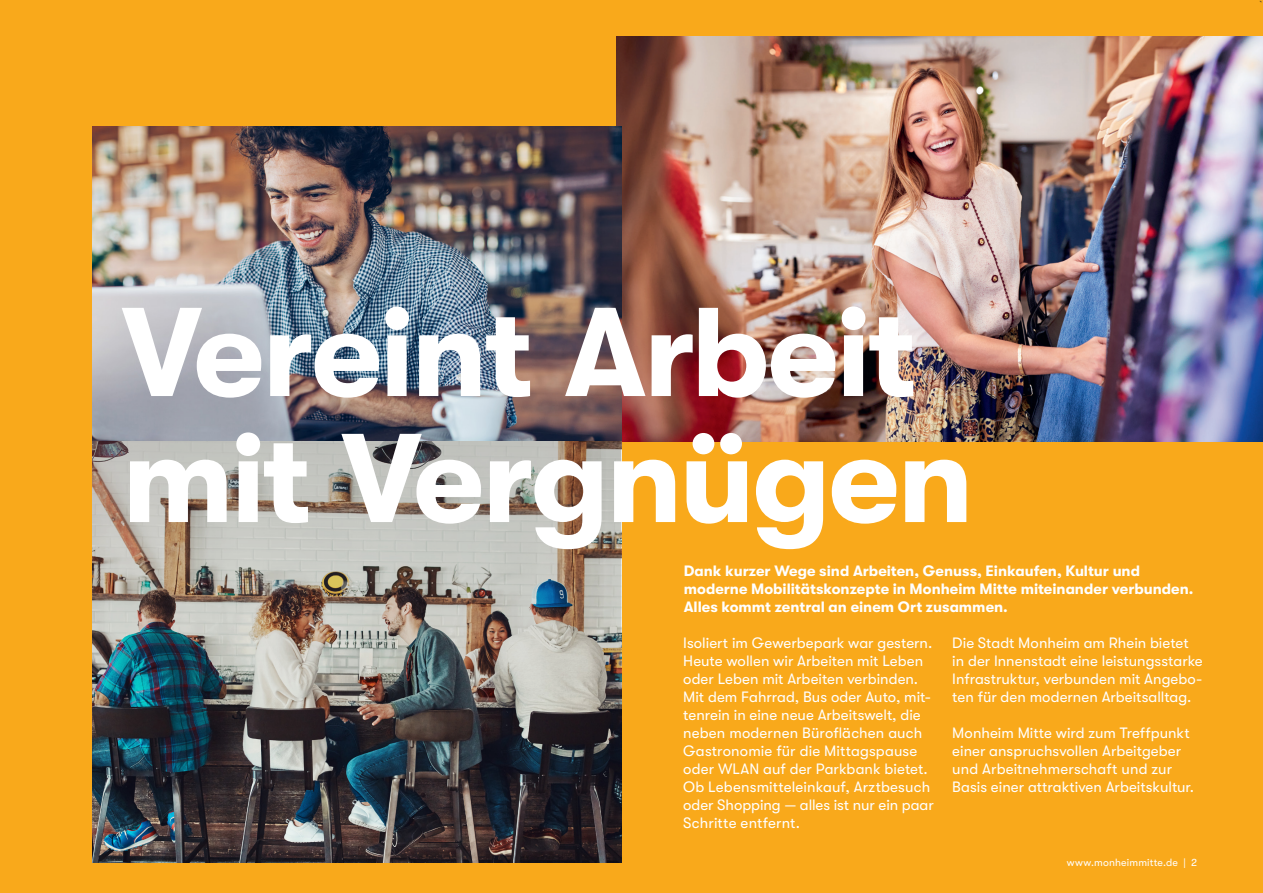
<style>
.page{position:relative;width:1263px;height:893px;background:#f9a91b}
.page>*{position:absolute;margin:0;border:0;box-sizing:border-box;transform-origin:0 0}
.t1{font:700 126px/126px "GT Walsheim";letter-spacing:-.025em;color:#fff}
.Fließtext{font:15px/18px "GT Walsheim";letter-spacing:.005em;color:#fff}
.Headline_Fließtext{font:700 15px/18px "GT Walsheim";color:#fff}
.t2{font:10.5px "GT Walsheim";letter-spacing:.015em;color:#fff}
</style>
<div class="page">
<img style="left:617px;top:36px;width:646px;height:406px">
<img style="left:93px;top:126px;width:528px;height:316px">
<img style="left:93px;top:442px;width:528px;height:420px">
<p class="t1" style="left:122px;top:290px;width:853px">Vereint Arbeit mit Vergnügen</p>
<p class="Headline_Fließtext" style="left:684px;top:562px;width:511px">Dank kurzer Wege sind Arbeiten, Genuss, Einkaufen, Kultur und moderne Mobilitätskonzepte in Monheim Mitte miteinander verbunden.<br>Alles kommt zentral an einem Ort zusammen.</p>
<p class="Fließtext" style="left:683px;top:634px;width:252px">Isoliert im Gewerbepark war gestern.<br>Heute wollen wir Arbeiten mit Leben oder Leben mit Arbeiten verbinden.<br>Mit dem Fahrrad, Bus oder Auto, mit&shy;tenrein in eine neue Arbeitswelt, die neben modernen Büroflächen auch Gastronomie für die Mittagspause oder WLAN auf der Parkbank bietet.<br>Ob Lebensmitteleinkauf, Arztbesuch oder Shopping — alles ist nur ein paar Schritte entfernt.</p>
<p class="Fließtext" style="left:952px;top:634px;width:252px">Die Stadt Monheim am Rhein bietet in der Innenstadt eine leistungsstarke Infrastruktur, verbunden mit Angebo&shy;ten für den modernen Arbeitsalltag.</p>
<p class="Fließtext" style="left:952px;top:724px;width:239px">Monheim Mitte wird zum Treffpunkt</p>
<p class="Fließtext" style="left:952px;top:742px;width:243px">einer anspruchsvollen Arbeitgeber und Arbeitnehmerschaft und zur<br>Basis einer attraktiven Arbeitskultur.</p>
<p class="t2" style="left:1067px;top:857px;width:132px">www.monheimmitte.de | 2</p>
</div>
